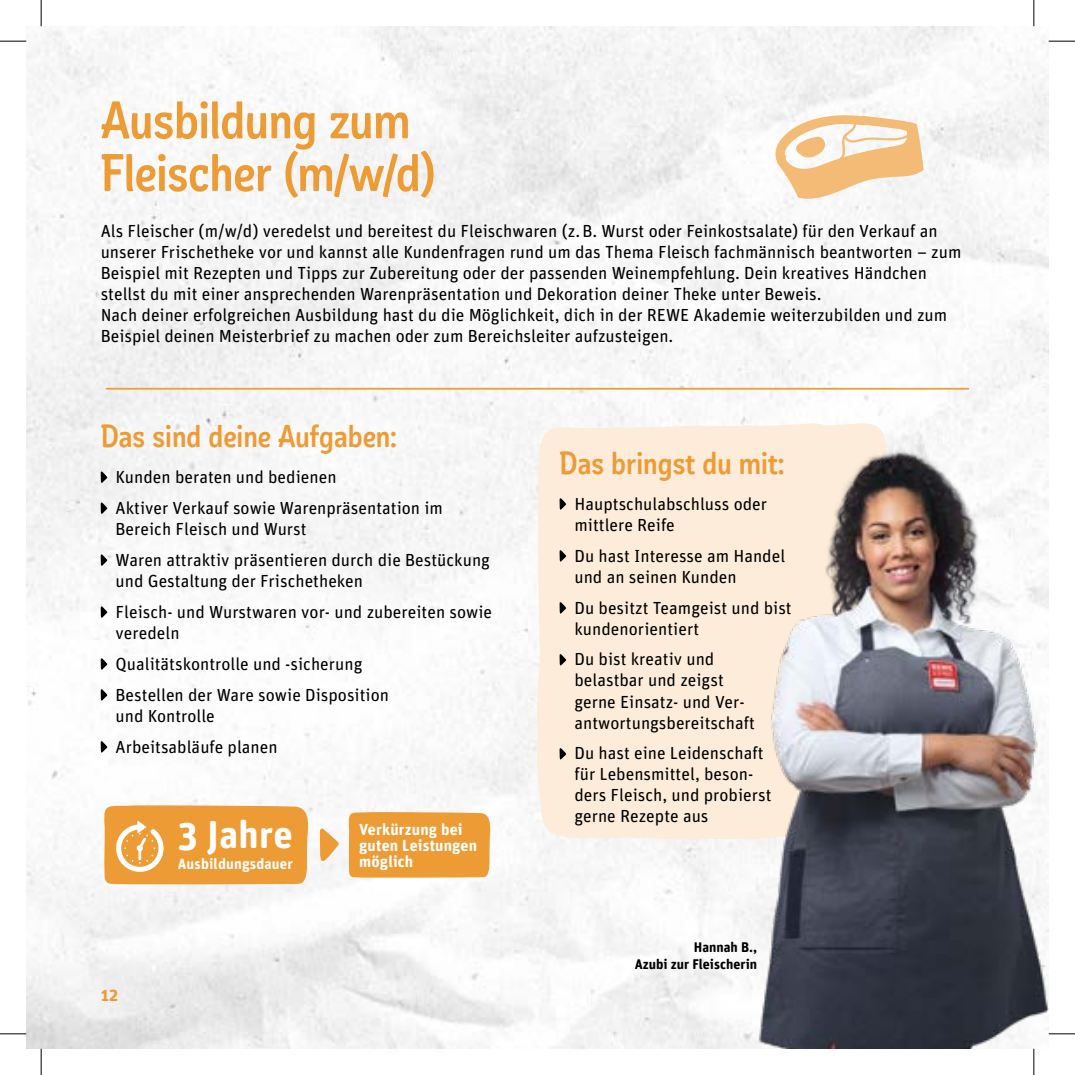
<style>
.page{position:relative;width:1075px;height:1075px;background:#fff}
.page>*{position:absolute;margin:0;border:0;box-sizing:border-box;transform-origin:0 0}
.t1{font:500 52.68px/52.7px "REWE Mato";letter-spacing:-.01em;color:#ed9b34}
.t2{font:700 38.68px "Unit Rounded OT";letter-spacing:.01em;color:#fff}
.t3{font:500 31.5px "REWE Mato";color:#ed9b34}
.t4{font:17.5px/21px "Unit Rounded OT";color:#000}
.t5{font:700 17.5px "Unit Rounded OT";color:#ed9b34}
.t6{font:700 15.92px/15.9px "Unit Rounded OT";letter-spacing:.01em;color:#fff}
.t7{font:700 15.05px "Unit Rounded OT";letter-spacing:.01em;color:#fff}
.t8{font:700 14px/16.8px "Unit Rounded OT";color:#000;text-align:right}
</style>
<div class="page">
<img style="left:26px;top:26px;width:1022px;height:1022px">
<div style="left:535px;top:423px;width:354px;height:417px;background:#fcecd9"></div>
<svg style="left:101px;top:471px;width:6px;height:12px"></svg>
<svg style="left:101px;top:502px;width:6px;height:12px"></svg>
<svg style="left:101px;top:554px;width:6px;height:12px"></svg>
<svg style="left:101px;top:606px;width:6px;height:12px"></svg>
<svg style="left:101px;top:658px;width:6px;height:12px"></svg>
<svg style="left:101px;top:688px;width:6px;height:13px"></svg>
<svg style="left:101px;top:740px;width:6px;height:12px"></svg>
<hr style="left:106px;top:388px;width:862px;height:1px;background:#ed9b34">
<img style="left:755px;top:438px;width:293px;height:610px">
<svg style="left:559px;top:498px;width:7px;height:12px"></svg>
<svg style="left:559px;top:550px;width:7px;height:12px"></svg>
<svg style="left:559px;top:601px;width:7px;height:13px"></svg>
<svg style="left:559px;top:653px;width:7px;height:12px"></svg>
<svg style="left:559px;top:747px;width:7px;height:12px"></svg>
<svg style="left:320px;top:827px;width:19px;height:34px"></svg>
<svg style="left:347px;top:811px;width:146px;height:66px;background:#eda03f"></svg>
<svg style="left:774px;top:112px;width:149px;height:91px"></svg>
<svg style="left:102px;top:804px;width:211px;height:80px;background:#eea54a"></svg>
<svg style="left:0;top:41px;width:26px;height:1px"></svg>
<svg style="left:1048px;top:41px;width:26px;height:1px"></svg>
<svg style="left:0;top:1033px;width:26px;height:1px"></svg>
<svg style="left:1048px;top:1033px;width:26px;height:1px"></svg>
<svg style="left:41px;top:0;width:1px;height:26px"></svg>
<svg style="left:41px;top:1048px;width:1px;height:26px"></svg>
<svg style="left:1033px;top:0;width:1px;height:26px"></svg>
<svg style="left:1033px;top:1048px;width:1px;height:26px"></svg>
<h1 class="t1" style="left:101px;top:89px;width:336px">Ausbildung zum<br>Fleischer (m/w/d)</h1>
<p class="t4" style="left:101px;top:220px;width:862px">Als Fleischer (m/w/d) veredelst und bereitest du Fleischwaren (z.B. Wurst oder Feinkostsalate) für den Verkauf an unserer Frischetheke vor und kannst alle Kundenfragen rund um das Thema Fleisch fachmännisch beantworten – zum Beispiel mit Rezepten und Tipps zur Zubereitung oder der passenden Weinempfehlung. Dein kreatives Händchen stellst du mit einer ansprechenden Warenpräsentation und Dekoration deiner Theke unter Beweis.<br>Nach deiner erfolgreichen Ausbildung hast du die Möglichkeit, dich in der REWE Akademie weiterzubilden und zum Beispiel deinen Meisterbrief zu machen oder zum Bereichsleiter aufzusteigen.</p>
<h3 class="t3" style="left:101px;top:411px;width:297px">Das sind deine Aufgaben:</h3>
<p class="t4" style="left:116px;top:461px;width:329px;line-height:31px">Kunden beraten und bedienen<br>Aktiver Verkauf sowie Warenpräsentation im</p>
<p class="t4" style="left:116px;top:513px;width:376px;line-height:31px">Bereich Fleisch und Wurst<br>Waren attraktiv präsentieren durch die Bestückung</p>
<p class="t4" style="left:116px;top:565px;width:378px;line-height:31px">und Gestaltung der Frischetheken<br>Fleisch- und Wurstwaren vor- und zubereiten sowie</p>
<p class="t4" style="left:116px;top:617px;width:275px;line-height:31px">veredeln<br>Qualitätskontrolle und -sicherung<br>Bestellen der Ware sowie Disposition</p>
<p class="t4" style="left:116px;top:699px;width:164px;line-height:31px">und Kontrolle<br>Arbeitsabläufe planen</p>
<p class="t5" style="left:101px;top:983px;width:19px">12</p>
<h2 class="t2" style="left:178px;top:809px;width:117px">3 Jahre</h2>
<p class="t7" style="left:178px;top:854px;width:117px">Ausbildungsdauer</p>
<p class="t6" style="left:359px;top:821px;width:119px">Verkürzung bei guten Leistungen möglich</p>
<h3 class="t3" style="left:559px;top:438px;width:226px">Das bringst du mit:</h3>
<p class="t4" style="left:574px;top:493px;width:194px">Hauptschulabschluss oder mittlere Reife</p>
<p class="t4" style="left:574px;top:544px;width:212px">Du hast Interesse am Handel und an seinen Kunden</p>
<p class="t4" style="left:574px;top:596px;width:219px">Du besitzt Teamgeist und bist kundenorientiert</p>
<p class="t4" style="left:574px;top:648px;width:182px">Du bist kreativ und belastbar und zeigst gerne Einsatz- und Ver&shy;antwortungsbereitschaft</p>
<p class="t4" style="left:574px;top:742px;width:198px">Du hast eine Leidenschaft für Lebensmittel, beson&shy;ders Fleisch, und probierst gerne Rezepte aus</p>
<p class="t8" style="left:635px;top:938px;width:124px">Hannah B.,<br>Azubi zur Fleischerin</p>
</div>
